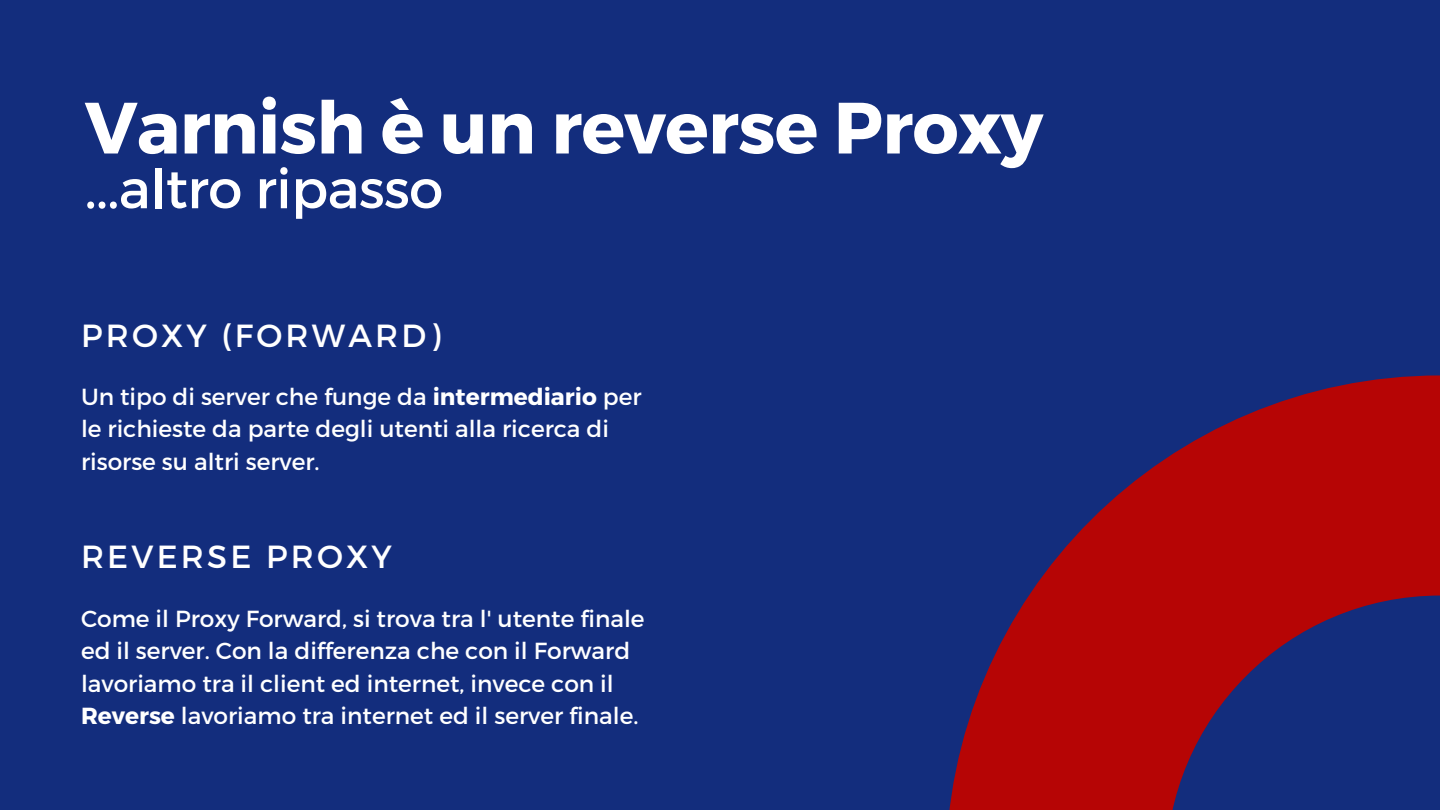
<style>
.page{position:relative;width:1440px;height:810px;background:#132d7d}
.page>*{position:absolute;margin:0;border:0;box-sizing:border-box;transform-origin:0 0}
.t1{font:700 72.5px "Montserrat";letter-spacing:-.01em;color:#fff}
.t2{font:54.5px "Montserrat";letter-spacing:-.01em;color:#fff}
.t3{font:32px "Montserrat";letter-spacing:.1em;color:#fff}
.t4{font:23.2px/32.2px "Montserrat";color:#fff}
.s1{font-weight:700}
</style>
<div class="page">
<svg style="left:949px;top:375px;width:491px;height:435px;fill:#b60505"></svg>
<h1 class="t1" style="left:85px;top:81px;width:960px">Varnish è un reverse Proxy</h1>
<h2 class="t2" style="left:85px;top:153px;width:360px">...altro ripasso</h2>
<h3 class="t3" style="left:81px;top:314px;width:361px">PROXY (FORWARD)</h3>
<p class="t4" style="left:81px;top:380px;width:562px">Un tipo di server che funge da <span class="s1">intermediario</span> per le richieste da parte degli utenti alla ricerca di risorse su altri server.</p>
<h3 class="t3" style="left:81px;top:536px;width:312px">REVERSE PROXY</h3>
<p class="t4" style="left:81px;top:602px;width:565px">Come il Proxy Forward, si trova tra l' utente finale ed il server. Con la differenza che con il Forward lavoriamo tra il client ed internet, invece con il <span class="s1">Reverse</span> lavoriamo tra internet ed il server finale.</p>
</div>
